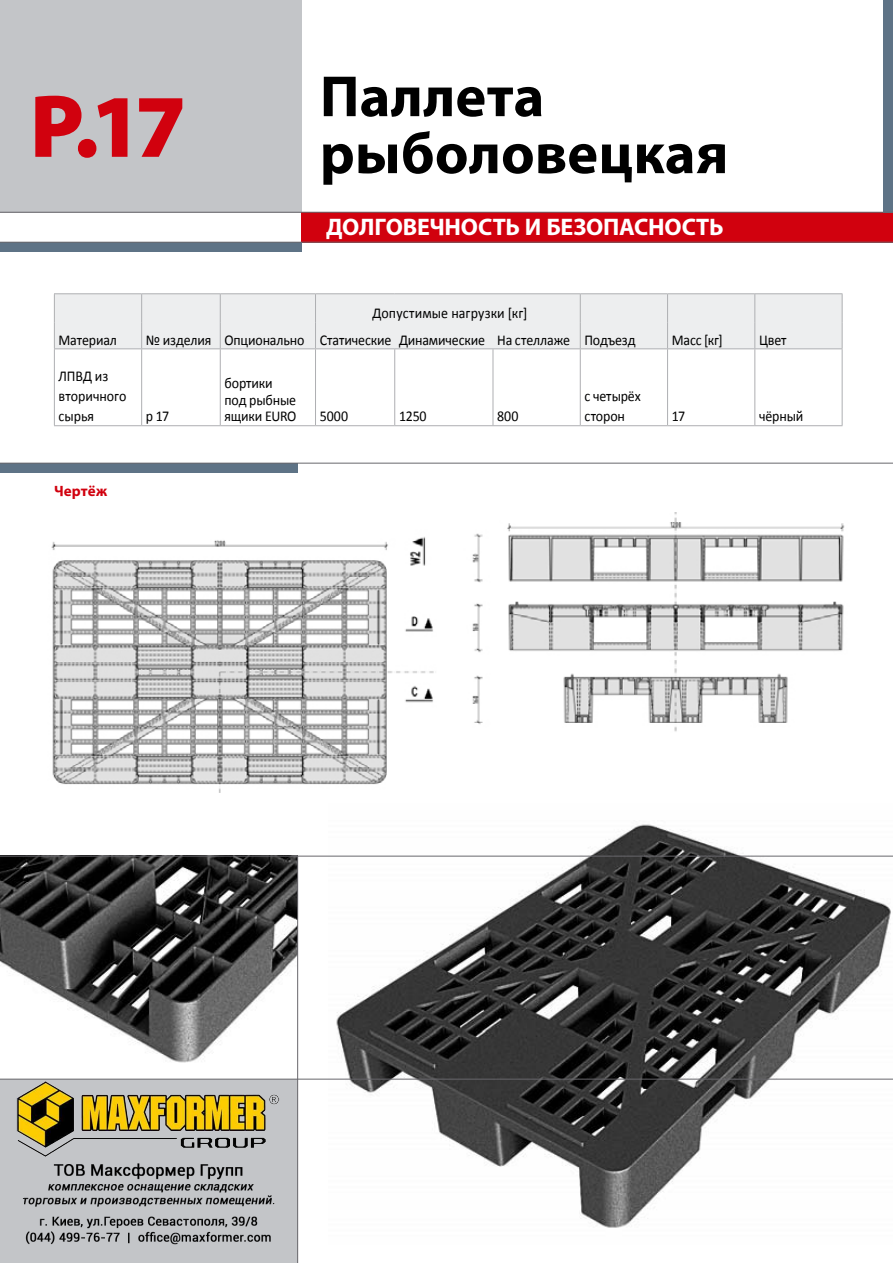
<style>
.page{position:relative;width:893px;height:1263px;background:#fff}
.page>*{position:absolute;margin:0;border:0;box-sizing:border-box;transform-origin:0 0}
.t1{font:900 90px "Myriad Pro";color:#d1010e}
.t2{font:700 58.5px/57px "Myriad Pro";letter-spacing:.005em;color:#000}
.t3{font:700 24px "Myriad Pro";letter-spacing:-.01em;color:#fff}
.t4{font:15px/20.2px "Calibri";letter-spacing:-.01em;color:#000;scale:.93 1}
.t5{font:700 15px "Myriad Pro";letter-spacing:.01em;color:#d1010e}
</style>
<div class="page">
<div style="left:0;top:1079px;width:298px;height:184px;background:#c3c5c8"></div>
<div style="left:0;top:463px;width:297px;height:10px;background:#5e7386"></div>
<div style="left:0;top:0;width:302px;height:212px;background:#c3c5c8"></div>
<div style="left:302px;top:212px;width:591px;height:30px;background:#d1010e"></div>
<div style="left:0;top:242px;width:302px;height:10px;background:#5e7386"></div>
<div style="left:883px;top:0;width:10px;height:212px;background:#5e7386"></div>
<hr style="left:0;top:242px;width:893px;height:1px;background:#68676c">
<hr style="left:0;top:212px;width:893px;height:1px;background:#68676c">
<img style="left:0;top:857px;width:297px;height:206px">
<img style="left:329px;top:824px;width:564px;height:404px">
<img style="left:51px;top:536px;width:383px;height:257px">
<img style="left:472px;top:513px;width:373px;height:219px">
<hr style="left:0;top:856px;width:893px;height:1px;background:#68676c">
<hr style="left:0;top:1079px;width:893px;height:1px;background:#68676c">
<hr style="left:0;top:463px;width:893px;height:1px;background:#68676c">
<hr style="left:297px;top:856px;width:1px;height:407px;background:#68676c">
<hr style="left:54px;top:293px;width:88px;height:1px;background:#aeafb2">
<hr style="left:142px;top:293px;width:78px;height:1px;background:#aeafb2">
<hr style="left:220px;top:293px;width:95px;height:1px;background:#aeafb2">
<hr style="left:315px;top:293px;width:80px;height:1px;background:#aeafb2">
<hr style="left:395px;top:293px;width:98px;height:1px;background:#aeafb2">
<hr style="left:493px;top:293px;width:87px;height:1px;background:#aeafb2">
<hr style="left:580px;top:293px;width:88px;height:1px;background:#aeafb2">
<hr style="left:668px;top:293px;width:87px;height:1px;background:#aeafb2">
<hr style="left:755px;top:293px;width:87px;height:1px;background:#aeafb2">
<div style="left:54px;top:294px;width:789px;height:55px;background:#edeeef"></div>
<hr style="left:54px;top:348px;width:88px;height:1px;background:#aeafb2">
<hr style="left:54px;top:349px;width:1px;height:76px;background:#aeafb2">
<hr style="left:142px;top:348px;width:78px;height:1px;background:#aeafb2">
<hr style="left:141px;top:349px;width:1px;height:76px;background:#aeafb2">
<hr style="left:220px;top:348px;width:95px;height:1px;background:#aeafb2">
<hr style="left:220px;top:349px;width:1px;height:76px;background:#aeafb2">
<hr style="left:315px;top:348px;width:80px;height:1px;background:#aeafb2">
<hr style="left:315px;top:349px;width:1px;height:76px;background:#aeafb2">
<hr style="left:395px;top:348px;width:98px;height:1px;background:#aeafb2">
<hr style="left:394px;top:349px;width:1px;height:76px;background:#aeafb2">
<hr style="left:493px;top:348px;width:87px;height:1px;background:#aeafb2">
<hr style="left:493px;top:349px;width:1px;height:76px;background:#aeafb2">
<hr style="left:580px;top:348px;width:88px;height:1px;background:#aeafb2">
<hr style="left:580px;top:349px;width:1px;height:76px;background:#aeafb2">
<hr style="left:668px;top:348px;width:87px;height:1px;background:#aeafb2">
<hr style="left:667px;top:349px;width:1px;height:76px;background:#aeafb2">
<hr style="left:755px;top:348px;width:87px;height:1px;background:#aeafb2">
<hr style="left:754px;top:349px;width:1px;height:76px;background:#aeafb2">
<hr style="left:842px;top:349px;width:1px;height:76px;background:#aeafb2">
<hr style="left:54px;top:425px;width:88px;height:1px;background:#aeafb2">
<hr style="left:142px;top:425px;width:78px;height:1px;background:#aeafb2">
<hr style="left:220px;top:425px;width:95px;height:1px;background:#aeafb2">
<hr style="left:315px;top:425px;width:80px;height:1px;background:#aeafb2">
<hr style="left:395px;top:425px;width:98px;height:1px;background:#aeafb2">
<hr style="left:493px;top:425px;width:87px;height:1px;background:#aeafb2">
<hr style="left:580px;top:425px;width:88px;height:1px;background:#aeafb2">
<hr style="left:668px;top:425px;width:87px;height:1px;background:#aeafb2">
<hr style="left:755px;top:425px;width:87px;height:1px;background:#aeafb2">
<img style="left:15px;top:1079px;width:266px;height:166px">
<h1 class="t1" style="left:30px;top:73px;width:158px">P.17</h1>
<h2 class="t2" style="left:320px;top:73px;width:410px">Паллета рыболовецкая</h2>
<h3 class="t3" style="left:326px;top:218px;width:399px">ДОЛГОВЕЧНОСТЬ И БЕЗОПАСНОСТЬ</h3>
<p class="t4" style="left:59px;top:330px;width:64px">Материал</p>
<p class="t4" style="left:146px;top:330px;width:172px">№ изделия Опционально</p>
<p class="t4" style="left:59px;top:366px;width:74px">ЛПВД из вторичного сырья</p>
<p class="t4" style="left:146px;top:406px;width:27px">p 17</p>
<p class="t4" style="left:225px;top:375px;width:79px;line-height:16.5px">бортики под рыбные ящики EURO</p>
<p class="t4" style="left:320px;top:300px;width:341px;line-height:26.7px;text-indent:53px">Допустимые нагрузки [кг]<br>Статические Динамические На стеллаже Подъезд</p>
<p class="t4" style="left:320px;top:406px;width:32px">5000</p>
<p class="t4" style="left:399px;top:406px;width:31px">1250</p>
<p class="t4" style="left:497px;top:406px;width:24px">800</p>
<p class="t4" style="left:585px;top:386px;width:62px">с четырёх сторон</p>
<p class="t5" style="left:54px;top:485px;width:55px">Чертёж</p>
<p class="t4" style="left:672px;top:330px;width:56px">Масс [кг]</p>
<p class="t4" style="left:759px;top:330px;width:31px">Цвет</p>
<p class="t4" style="left:672px;top:406px;width:16px">17</p>
<p class="t4" style="left:759px;top:406px;width:49px">чёрный</p>
</div>
